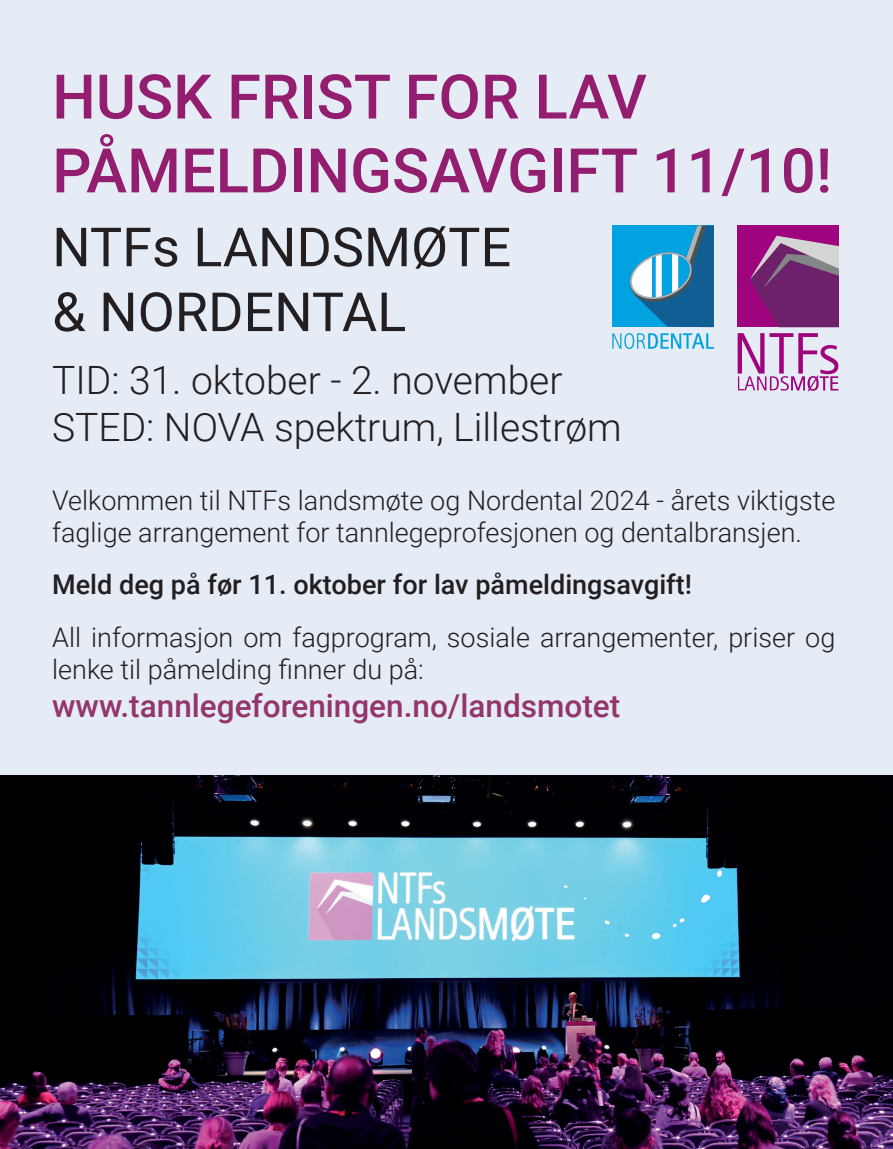
<style>
.page{position:relative;width:893px;height:1149px;background:#fff}
.page>*{position:absolute;margin:0;border:0;box-sizing:border-box;transform-origin:0 0}
.t1{font:500 61.5px/73.8px "Roboto";color:#931d6f}
.t2{font:54px/64.8px "Roboto";color:#231f20}
.t3{font:300 39px/46.8px "Roboto";color:#231f20}
.t4{font:500 31.5px "Roboto";color:#93366b}
.t5{font:300 27px/32.4px "Roboto";color:#231f20}
.t6{font:500 27px "Roboto";color:#231f20}
</style>
<div class="page">
<div style="left:0;top:0;width:893px;height:1148px;background:#e5ecf5"></div>
<div style="left:738px;top:225px;width:101px;height:102px;background:#9f037d"></div>
<svg style="left:750px;top:236px;width:89px;height:91px"></svg>
<svg style="left:738px;top:333px;width:100px;height:58px"></svg>
<div style="left:612px;top:225px;width:102px;height:102px;background:#00a2df"></div>
<svg style="left:629px;top:225px;width:85px;height:102px"></svg>
<svg style="left:612px;top:333px;width:102px;height:16px"></svg>
<img style="left:0;top:775px;width:893px;height:373px">
<svg style="left:0;top:775px;width:1px;height:190px"></svg>
<h1 class="t1" style="left:52px;top:57px;width:781px">HUSK FRIST FOR LAV<br>PÅMELDINGSAVGIFT 11/10!</h1>
<h2 class="t2" style="left:52px;top:212px;width:460px">NTFs LANDSMØTE &amp; NORDENTAL</h2>
<h3 class="t3" style="left:52px;top:355px;width:571px">TID: 31. oktober - 2. november<br>STED: NOVA spektrum, Lillestrøm</h3>
<p class="t5" style="left:52px;top:483px;width:785px">Velkommen til NTFs landsmøte og Nordental 2024 - årets viktigste faglige arrangement for tannlegeprofesjonen og dentalbransjen.</p>
<p class="t6" style="left:52px;top:565px;width:641px">Meld deg på før 11. oktober for lav påmeldingsavgift!</p>
<p class="t5" style="left:52px;top:619px;width:785px">All informasjon om fagprogram, sosiale arrangementer, priser og lenke til påmelding finner du på:</p>
<p class="t4" style="left:52px;top:683px;width:570px">www.tannlegeforeningen.no/landsmotet</p>
</div>
